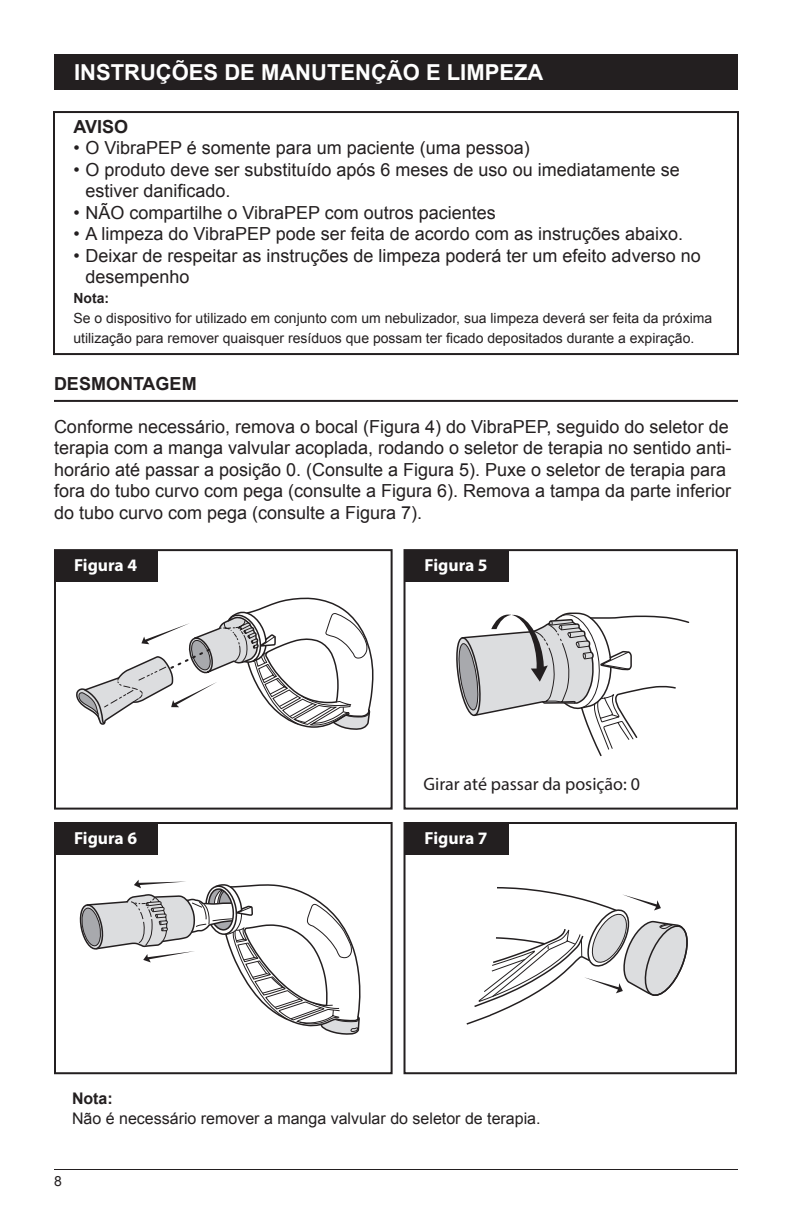
<style>
.page{position:relative;width:792px;height:1224px;background:#fff}
.page>*{position:absolute;margin:0;border:0;box-sizing:border-box;transform-origin:0 0}
.en_page_header{font:700 22px "Arial";color:#fff}
.en_body{font:18px/21.6px "Arial";color:#231f20}
.en_call-out{font:18px "Myriad Pro";color:#231f20}
.en_subheads{font:700 18px "Arial";color:#231f20}
.en_Figure_1-2-3{font:700 17.6px "Myriad Pro";color:#fff}
.en_Note_text{font:16px "Arial";color:#231f20}
.en_Note_text-2{font:700 16px "Arial";color:#231f20}
.en_Note_text-3{font:14px/20px "Arial";color:#231f20}
.en_Note_text-4{font:700 14px "Arial";color:#231f20}
</style>
<div class="page">
<hr style="left:54px;top:1169px;width:684px;height:1px;background:#231f20">
<div style="left:54px;top:549px;width:339px;height:261px;border:2px solid #231f20"></div>
<svg style="left:76px;top:597px;width:298px;height:133px"></svg>
<div style="left:404px;top:549px;width:334px;height:261px;border:2px solid #231f20"></div>
<svg style="left:456px;top:612px;width:234px;height:145px"></svg>
<div style="left:54px;top:822px;width:339px;height:252px;border:2px solid #231f20"></div>
<svg style="left:79px;top:880px;width:282px;height:155px"></svg>
<div style="left:404px;top:822px;width:333px;height:252px;border:2px solid #231f20"></div>
<svg style="left:466px;top:887px;width:222px;height:138px"></svg>
<div style="left:54px;top:54px;width:684px;height:35px;background:#231f20"></div>
<hr style="left:54px;top:400px;width:684px;height:2px;background:#231f20">
<div style="left:54px;top:550px;width:104px;height:32px;background:#231f20"></div>
<div style="left:54px;top:823px;width:104px;height:32px;background:#231f20"></div>
<div style="left:405px;top:550px;width:104px;height:32px;background:#231f20"></div>
<div style="left:405px;top:823px;width:104px;height:32px;background:#231f20"></div>
<div style="left:53px;top:111px;width:686px;height:244px;border:2px solid #231f20"></div>
<p class="en_page_header" style="left:74px;top:58px;width:471px">INSTRUÇÕES DE MANUTENÇÃO E LIMPEZA</p>
<p class="en_subheads" style="left:73px;top:114px;width:56px">AVISO</p>
<p class="en_body" style="left:73px;top:137px;width:458px">• O VibraPEP é somente para um paciente (uma pessoa)</p>
<p class="en_body" style="left:85px;top:159px;width:596px;text-indent:-12px">• O produto deve ser substituído após 6 meses de uso ou imediatamente se estiver danificado.</p>
<p class="en_body" style="left:73px;top:202px;width:424px">• NÃO compartilhe o VibraPEP com outros pacientes</p>
<p class="en_body" style="left:73px;top:223px;width:611px">• A limpeza do VibraPEP pode ser feita de acordo com as instruções abaixo.</p>
<p class="en_body" style="left:85px;top:245px;width:617px;text-indent:-12px">• Deixar de respeitar as instruções de limpeza poderá ter um efeito adverso no desempenho</p>
<p class="en_Note_text-4" style="left:73px;top:289px;width:37px">Nota:</p>
<p class="en_Note_text-3" style="left:73px;top:308px;width:640px">Se o dispositivo for utilizado em conjunto com um nebulizador, sua limpeza deverá ser feita da próxima utilização para remover quaisquer resíduos que possam ter ficado depositados durante a expiração.</p>
<p class="en_subheads" style="left:54px;top:372px;width:144px">DESMONTAGEM</p>
<p class="en_body" style="left:54px;top:416px;width:679px">Conforme necessário, remova o bocal (Figura 4) do VibraPEP, seguido do seletor de terapia com a manga valvular acoplada, rodando o seletor de terapia no sentido anti&shy;horário até passar a posição 0. (Consulte a Figura 5). Puxe o seletor de terapia para fora do tubo curvo com pega (consulte a Figura 6). Remova a tampa da parte inferior do tubo curvo com pega (consulte a Figura 7).</p>
<p class="en_Figure_1-2-3" style="left:74px;top:554px;width:65px">Figura 4</p>
<p class="en_Figure_1-2-3" style="left:74px;top:827px;width:65px">Figura 6</p>
<p class="en_Figure_1-2-3" style="left:425px;top:554px;width:65px">Figura 5</p>
<p class="en_call-out" style="left:424px;top:773px;width:218px">Girar até passar da posição: 0</p>
<p class="en_Figure_1-2-3" style="left:425px;top:827px;width:65px">Figura 7</p>
<p class="en_Note_text-2" style="left:72px;top:1088px;width:42px">Nota:</p>
<p class="en_Note_text" style="left:72px;top:1108px;width:470px">Não é necessário remover a manga valvular do seletor de terapia.</p>
<p class="en_Note_text-3" style="left:54px;top:1172px;width:9px">8</p>
</div>
